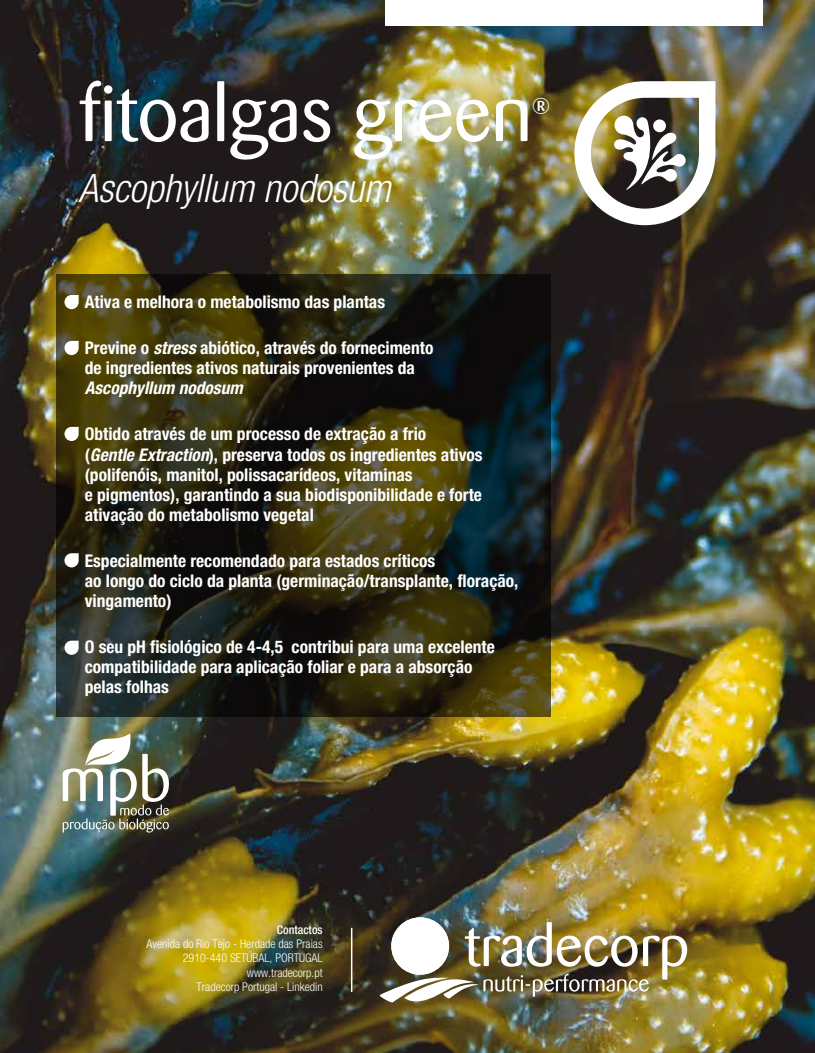
<style>
.page{position:relative;width:815px;height:1053px;background:#fff}
.page>*{position:absolute;margin:0;border:0;box-sizing:border-box;transform-origin:0 0}
.t1{font:78.25px "Barmeno Std";color:#fff}
.t2{font:italic 300 condensed 39.12px "Helvetica Neue LT Pro";color:#fff}
.t3{font:22.88px "Barmeno Std";color:#fff}
.t4{font:700 condensed 17.5px/20px "Helvetica Neue LT Pro";color:#fff}
.t5{font:italic 700 condensed 17.5px "Helvetica Neue LT Pro";color:#fff}
.t6{font:300 condensed 12px/14.4px "Helvetica Neue LT Pro";color:#fff;text-align:right}
.t7{font:500 condensed 12px "Helvetica Neue LT Pro";color:#fff}
.s1{font-style:italic}
</style>
<div class="page">
<img style="left:0;top:0;width:815px;height:1052px">
<svg style="left:57px;top:275px;width:494px;height:441px"></svg>
<div style="left:386px;top:0;width:377px;height:26px;background:#fff"></div>
<img style="left:574px;top:81px;width:141px;height:144px">
<img style="left:63px;top:724px;width:106px;height:108px">
<hr style="left:351px;top:927px;width:1px;height:64px;background:#fff">
<div style="left:391px;top:917px;width:58px;height:57px;background:#fff;border-radius:50%"></div>
<img style="left:379px;top:922px;width:308px;height:81px">
<svg style="left:64px;top:295px;width:15px;height:14px"></svg>
<svg style="left:64px;top:341px;width:15px;height:14px"></svg>
<svg style="left:64px;top:427px;width:15px;height:14px"></svg>
<svg style="left:64px;top:553px;width:15px;height:14px"></svg>
<svg style="left:64px;top:640px;width:15px;height:14px"></svg>
<h1 class="t1" style="left:79px;top:69px;width:455px">fitoalgas green</h1>
<h3 class="t3" style="left:532px;top:93px;width:19px">®</h3>
<h2 class="t2" style="left:79px;top:166px;width:314px">Ascophyllum nodosum</h2>
<p class="t4" style="left:85px;top:291px;width:302px">Ativa e melhora o metabolismo das plantas</p>
<p class="t4" style="left:85px;top:337px;width:350px">Previne o <span class="s1">stress</span> abiótico, através do fornecimento de ingredientes ativos naturais provenientes da</p>
<p class="t5" style="left:85px;top:377px;width:159px">Ascophyllum nodosum</p>
<p class="t4" style="left:85px;top:424px;width:399px">Obtido através de um processo de extração a frio<br>(<span class="s1">Gentle Extraction</span>), preserva todos os ingredientes ativos (polifenóis, manitol, polissacarídeos, vitaminas<br>e pigmentos), garantindo a sua biodisponibilidade e forte ativação do metabolismo vegetal</p>
<p class="t4" style="left:85px;top:550px;width:435px">Especialmente recomendado para estados críticos<br>ao longo do ciclo da planta (germinação/transplante, floração, vingamento)</p>
<p class="t4" style="left:85px;top:637px;width:412px">O seu pH fisiológico de 4-4,5 contribui para uma excelente compatibilidade para aplicação foliar e para a absorção pelas folhas</p>
<p class="t7" style="left:277px;top:922px;width:47px">Contactos</p>
<p class="t6" style="left:147px;top:936px;width:178px">Avenida do Rio Tejo - Herdade das Praias<br>2910-440 SETÚBAL, PORTUGAL www.tradecorp.pt<br>Tradecorp Portugal - Linkedin</p>
</div>
